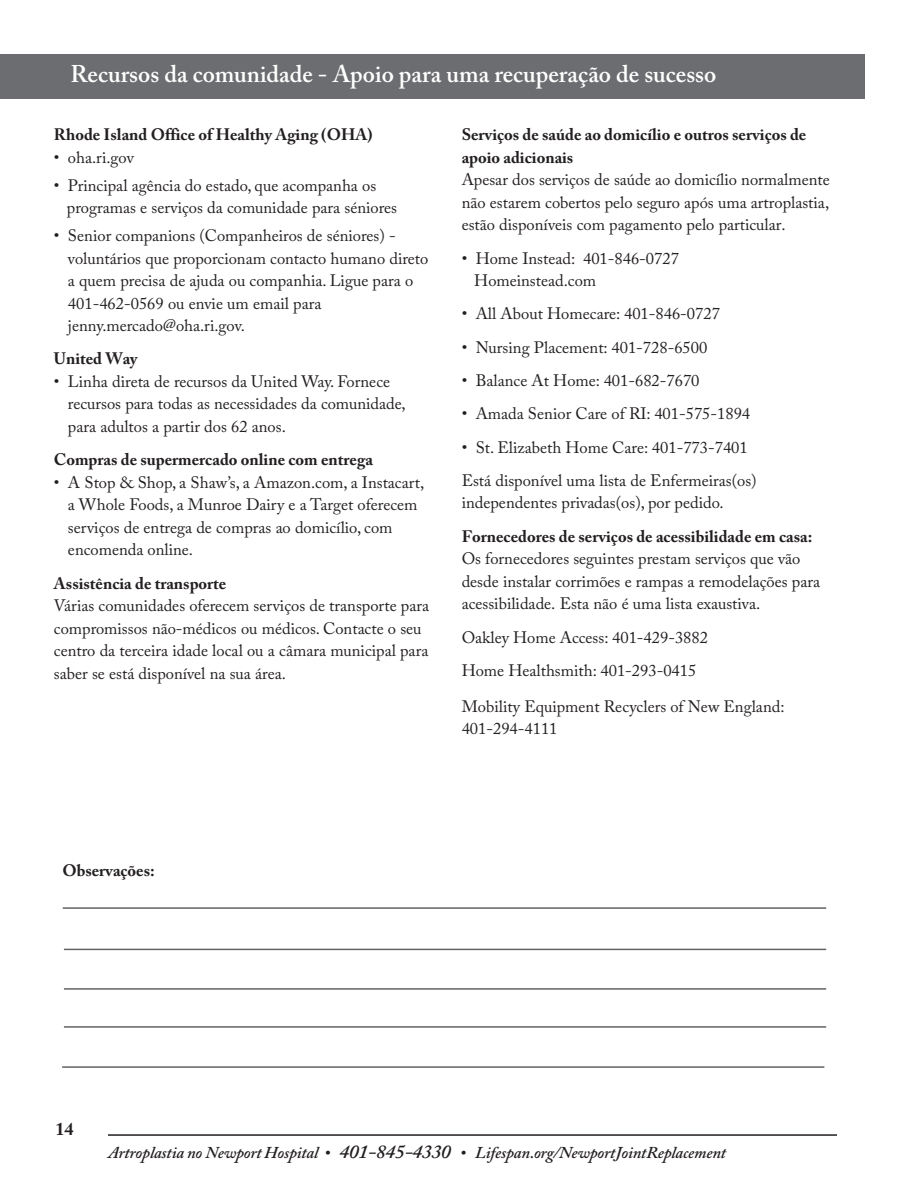
<style>
.page{position:relative;width:918px;height:1188px;background:#fff}
.page>*{position:absolute;margin:0;border:0;box-sizing:border-box;transform-origin:0 0}
.Head_Left_page{font:600 24px "Adobe Caslon Pro";color:#fff}
.t1{font:700 18px "Adobe Caslon Pro";color:#231f20}
.Last_Bullett{font:16.5px/22.5px "Adobe Caslon Pro";color:#231f20}
.Text{font:16.5px/22.5px "Adobe Caslon Pro";color:#231f20}
.Text-2{font:700 16.5px/22.5px "Adobe Caslon Pro";color:#231f20}
.Bullet_text{font:16.5px/22.5px "Adobe Caslon Pro";color:#231f20}
.t2{font:italic 600 16.5px "Adobe Caslon Pro";letter-spacing:-.01em;color:#231f20}
.s1{font-size:19.5px}
</style>
<div class="page">
<hr style="left:108px;top:1134px;width:729px;height:2px;background:#231f20">
<div style="left:0;top:54px;width:864px;height:44px;background:#6c6d70"></div>
<hr style="left:63px;top:907px;width:763px;height:2px;background:#636366">
<hr style="left:64px;top:949px;width:762px;height:1px;background:#636366">
<hr style="left:64px;top:988px;width:762px;height:2px;background:#636366">
<hr style="left:64px;top:1026px;width:762px;height:2px;background:#636366">
<hr style="left:62px;top:1066px;width:762px;height:2px;background:#636366">
<p class="Head_Left_page" style="left:70px;top:60px;width:647px">Recursos da comunidade - Apoio para uma recuperação de sucesso</p>
<p class="Text-2" style="left:54px;top:123px;width:320px">Rhode Island Office of Healthy Aging (OHA)</p>
<p class="Bullet_text" style="left:54px;top:146px;width:82px">• oha.ri.gov</p>
<p class="Bullet_text" style="left:67px;top:174px;width:332px;text-indent:-13px">• Principal agência do estado, que acompanha os programas e serviços da comunidade para séniores</p>
<p class="Last_Bullett" style="left:68px;top:224px;width:362px;text-indent:-14px">• Senior companions (Companheiros de séniores) - voluntários que proporcionam contacto humano direto a quem precisa de ajuda ou companhia. Ligue para o 401-462-0569 ou envie um email para jenny.mercado@oha.ri.gov.</p>
<p class="Text-2" style="left:54px;top:347px;width:85px">United Way</p>
<p class="Last_Bullett" style="left:68px;top:370px;width:339px;text-indent:-14px">• Linha direta de recursos da United Way. Fornece recursos para todas as necessidades da comunidade, para adultos a partir dos 62 anos.</p>
<p class="Text-2" style="left:54px;top:448px;width:320px">Compras de supermercado online com entrega</p>
<p class="Last_Bullett" style="left:68px;top:471px;width:358px;text-indent:-14px">• A Stop &amp; Shop, a Shaw’s, a Amazon.com, a Instacart, a Whole Foods, a Munroe Dairy e a Target oferecem serviços de entrega de compras ao domicílio, com encomenda online.</p>
<p class="Text-2" style="left:54px;top:572px;width:174px">Assistência de transporte</p>
<p class="Last_Bullett" style="left:54px;top:594px;width:377px">Várias comunidades oferecem serviços de transporte para compromissos não-médicos ou médicos. Contacte o seu centro da terceira idade local ou a câmara municipal para saber se está disponível na sua área.</p>
<p class="Text-2" style="left:462px;top:123px;width:346px">Serviços de saúde ao domicílio e outros serviços de apoio adicionais</p>
<p class="Text" style="left:462px;top:168px;width:370px;text-align:justify">Apesar dos serviços de saúde ao domicílio normalmente não estarem cobertos pelo seguro após uma artroplastia, estão disponíveis com pagamento pelo particular.</p>
<p class="Last_Bullett" style="left:462px;top:247px;width:219px">• Home Instead: 401-846-0727</p>
<p class="Last_Bullett" style="left:474px;top:269px;width:123px">Homeinstead.com</p>
<p class="Last_Bullett" style="left:462px;top:303px;width:260px">• All About Homecare: 401-846-0727</p>
<p class="Last_Bullett" style="left:462px;top:336px;width:247px">• Nursing Placement: 401-728-6500</p>
<p class="Last_Bullett" style="left:462px;top:369px;width:239px">• Balance At Home: 401-682-7670</p>
<p class="Last_Bullett" style="left:462px;top:402px;width:290px">• Amada Senior Care of RI: 401-575-1894</p>
<p class="Last_Bullett" style="left:462px;top:436px;width:288px">• St. Elizabeth Home Care: 401-773-7401</p>
<p class="Last_Bullett" style="left:462px;top:469px;width:297px">Está disponível uma lista de Enfermeiras(os) independentes privadas(os), por pedido.</p>
<p class="Text-2" style="left:462px;top:525px;width:352px">Fornecedores de serviços de acessibilidade em casa:</p>
<p class="Text" style="left:462px;top:547px;width:360px">Os fornecedores seguintes prestam serviços que vão desde instalar corrimões e rampas a remodelações para acessibilidade. Esta não é uma lista exaustiva.</p>
<p class="Text" style="left:462px;top:626px;width:248px">Oakley Home Access: 401-429-3882</p>
<p class="Text" style="left:462px;top:659px;width:236px">Home Healthsmith: 401-293-0415</p>
<p class="Text" style="left:462px;top:695px;width:324px">Mobility Equipment Recyclers of New England:<br>401-294-4111</p>
<p class="Text-2" style="left:62px;top:859px;width:94px">Observações:</p>
<p class="t1" style="left:56px;top:1118px;width:19px">14</p>
<p class="t2" style="left:108px;top:1143px;width:620px">Artroplastia no Newport Hospital • <span class="s1">401-845-4330</span> • Lifespan.org/NewportJointReplacement</p>
</div>
